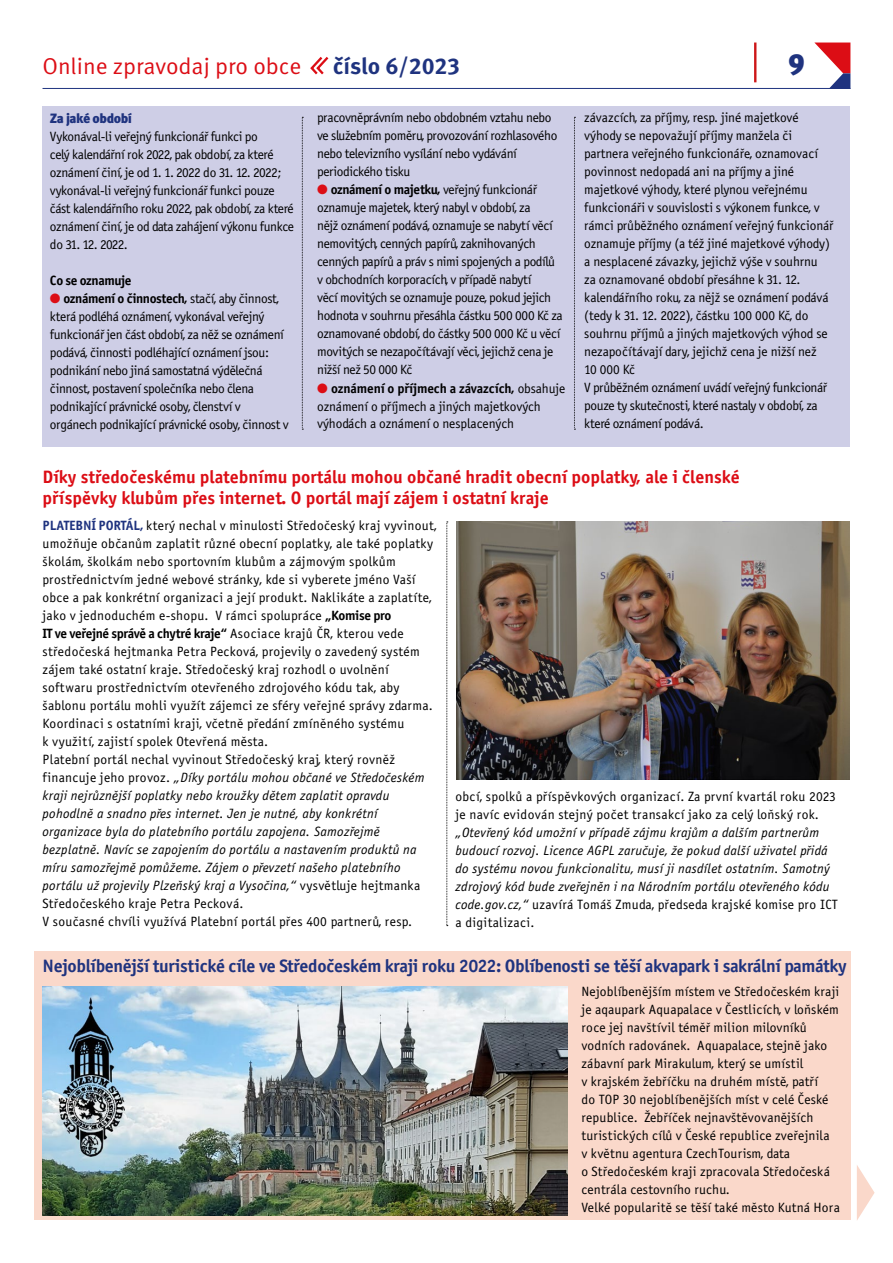
<style>
.page{position:relative;width:893px;height:1263px;background:#fff}
.page>*{position:absolute;margin:0;border:0;box-sizing:border-box;transform-origin:0 0}
.t1{font:900 28.95px "Meta Pro";color:#1f337f}
.t2{font:22.95px "Meta Pro";color:#dc0d15}
.t3{font:700 22.95px "Meta Pro";color:#1f337f}
.t4{font:18px/21px "Officina Sans Bold ITC";color:#dc0d15}
.t5{font:18px "Officina Sans Bold ITC";letter-spacing:-.02em;color:#1f337f}
.t6{font:13.5px/18px "Officina Sans Book ITC";letter-spacing:.02em;color:#000}
.t7{font:13.5px/18px "Officina Sans Book ITC";letter-spacing:-.03em;color:#000}
.t8{font:13.5px/18px "Officina Sans Book ITC";letter-spacing:-.01em;color:#000}
.t9{font:13.5px/18px "Officina Sans Book ITC";letter-spacing:.01em;color:#000}
.t10{font:italic 13.5px/18px "Officina Sans Book ITC";letter-spacing:.02em;color:#000}
.t11{font:13.5px "Officina Sans Bold ITC";letter-spacing:-.03em;color:#000}
.t12{font:13.5px "Officina Sans Bold ITC";letter-spacing:-.01em;color:#000}
.t13{font:900 13.5px "Meta Pro";letter-spacing:-.035em;color:#1f337f}
.s1{color:#dc0d15}
.s2{font-family:"Officina Sans Book ITC"}
.s3{font-family:"Officina Sans Bold ITC";color:#1f337f}
.s4{font-family:"Officina Sans Bold ITC"}
.s5{font-style:italic}
.s6{font-style:normal}
</style>
<div class="page">
<svg style="left:815px;top:43px;width:35px;height:45px"></svg>
<hr style="left:43px;top:88px;width:807px;height:1px;background:#1f337f">
<hr style="left:754px;top:43px;width:2px;height:39px;background:#cd1719">
<svg style="left:310px;top:57px;width:19px;height:18px"></svg>
<div style="left:43px;top:106px;width:807px;height:340px;background:#cecee6"></div>
<div style="left:34px;top:951px;width:816px;height:269px;background:#fad8ca"></div>
<img style="left:456px;top:522px;width:393px;height:257px">
<svg style="left:446px;top:522px;width:2px;height:404px"></svg>
<svg style="left:574px;top:117px;width:1px;height:313px"></svg>
<svg style="left:302px;top:117px;width:1px;height:313px"></svg>
<svg style="left:857px;top:1165px;width:18px;height:55px"></svg>
<img style="left:43px;top:986px;width:525px;height:229px">
<h2 class="t2" style="left:43px;top:49px;width:260px">Online zpravodaj pro obce</h2>
<h2 class="t3" style="left:333px;top:49px;width:128px">číslo 6/2023</h2>
<h1 class="t1" style="left:788px;top:41px;width:18px">9</h1>
<p class="t13" style="left:50px;top:107px;width:84px">Za jaké období</p>
<p class="t7" style="left:50px;top:127px;width:246px">Vykonával-li veřejný funkcionář funkci po<br>celý kalendářní rok 2022, pak období, za které oznámení činí, je od 1. 1. 2022 do 31. 12. 2022; vykonával-li veřejný funkcionář funkci pouze část kalendářního roku 2022, pak období, za které oznámení činí, je od data zahájení výkonu funkce do 31. 12. 2022.</p>
<p class="t11" style="left:50px;top:272px;width:83px">Co se oznamuje</p>
<p class="t11" style="left:50px;top:290px;width:230px"><span class="s1">●</span> oznámení o činnostech, <span class="s2">stačí, aby činnost,</span></p>
<p class="t7" style="left:50px;top:307px;width:240px">která podléhá oznámení, vykonával veřejný funkcionář jen část období, za něž se oznámení podává, činnosti podléhající oznámení jsou: podnikání nebo jiná samostatná výdělečná činnost, postavení společníka nebo člena podnikající právnické osoby, členství v orgánech podnikající právnické osoby, činnost v</p>
<p class="t7" style="left:317px;top:109px;width:242px">pracovněprávním nebo obdobném vztahu nebo ve služebním poměru, provozování rozhlasového nebo televizního vysílání nebo vydávání periodického tisku</p>
<p class="t11" style="left:317px;top:182px;width:221px"><span class="s1">●</span> oznámení o majetku, <span class="s2">veřejný funkcionář</span></p>
<p class="t7" style="left:317px;top:199px;width:247px">oznamuje majetek, který nabyl v období, za<br>nějž oznámení podává, oznamuje se nabytí věcí nemovitých, cenných papírů, zaknihovaných cenných papírů a práv s nimi spojených a podílů v obchodních korporacích, v případě nabytí<br>věcí movitých se oznamuje pouze, pokud jejich hodnota v souhrnu přesáhla částku 500 000 Kč za oznamované období, do částky 500 000 Kč u věcí movitých se nezapočítávají věci, jejichž cena je nižší než 50 000 Kč</p>
<p class="t12" style="left:317px;top:380px;width:250px"><span class="s1">●</span> oznámení o příjmech a závazcích, <span class="s2">obsahuje</span></p>
<p class="t8" style="left:317px;top:397px;width:225px">oznámení o příjmech a jiných majetkových výhodách a oznámení o nesplacených</p>
<p class="t8" style="left:584px;top:109px;width:251px">závazcích, za příjmy, resp. jiné majetkové výhody se nepovažují příjmy manžela či partnera veřejného funkcionáře, oznamovací povinnost nedopadá ani na příjmy a jiné majetkové výhody, které plynou veřejnému funkcionáři v souvislosti s výkonem funkce, v rámci průběžného oznámení veřejný funkcionář oznamuje příjmy (a též jiné majetkové výhody) a nesplacené závazky, jejichž výše v souhrnu<br>za oznamované období přesáhne k 31. 12. kalendářního roku, za nějž se oznámení podává (tedy k 31. 12. 2022), částku 100 000 Kč, do souhrnu příjmů a jiných majetkových výhod se nezapočítávají dary, jejichž cena je nižší než<br>10 000 Kč<br>V průběžném oznámení uvádí veřejný funkcionář pouze ty skutečnosti, které nastaly v období, za které oznámení podává.</p>
<h3 class="t4" style="left:43px;top:466px;width:699px">Díky středočeskému platebnímu portálu mohou občané hradit obecní poplatky, ale i členské příspěvky klubům přes internet. O portál mají zájem i ostatní kraje</h3>
<p class="t6" style="left:43px;top:516px;width:396px"><span class="s3">PLATEBNÍ PORTÁL,</span> který nechal v minulosti Středočeský kraj vyvinout, umožňuje občanům zaplatit různé obecní poplatky, ale také poplatky školám, školkám nebo sportovním klubům a zájmovým spolkům prostřednictvím jedné webové stránky, kde si vyberete jméno Vaší obce a pak konkrétní organizaci a její produkt. Naklikáte a zaplatíte, jako v jednoduchém e-shopu. V rámci spolupráce <span class="s4">„Komise pro</span></p>
<p class="t11" style="left:43px;top:625px;width:363px">IT ve veřejné správě a chytré kraje“ <span class="s2">Asociace krajů ČR, kterou vede</span></p>
<p class="t6" style="left:43px;top:642px;width:390px">středočeská hejtmanka Petra Pecková, projevily o zavedený systém zájem také ostatní kraje. Středočeský kraj rozhodl o uvolnění softwaru prostřednictvím otevřeného zdrojového kódu tak, aby šablonu portálu mohli využít zájemci ze sféry veřejné správy zdarma.<br>Koordinaci s ostatními kraji, včetně předání zmíněného systému<br>k využití, zajistí spolek Otevřená města.<br>Platební portál nechal vyvinout Středočeský kraj, který rovněž financuje jeho provoz. <span class="s5">„Díky portálu mohou občané ve Středočeském kraji nejrůznější poplatky nebo kroužky dětem zaplatit opravdu pohodlně a snadno přes internet. Jen je nutné, aby konkrétní organizace byla do platebního portálu zapojena. Samozřejmě bezplatně. Navíc se zapojením do portálu a nastavením produktů na míru samozřejmě pomůžeme. Zájem o převzetí našeho platebního portálu už projevily Plzeňský kraj a Vysočina,“</span> vysvětluje hejtmanka Středočeského kraje Petra Pecková.<br>V současné chvíli využívá Platební portál přes 400 partnerů, resp.</p>
<p class="t6" style="left:455px;top:788px;width:382px">obcí, spolků a příspěvkových organizací. Za první kvartál roku 2023 je navíc evidován stejný počet transakcí jako za celý loňský rok.</p>
<p class="t10" style="left:455px;top:824px;width:384px">„Otevřený kód umožní v případě zájmu krajům a dalším partnerům budoucí rozvoj. Licence AGPL zaručuje, že pokud další uživatel přidá do systému novou funkcionalitu, musí ji nasdílet ostatním. Samotný zdrojový kód bude zveřejněn i na Národním portálu otevřeného kódu code.gov.cz,“ <span class="s6">uzavírá Tomáš Zmuda, předseda krajské komise pro ICT a digitalizaci.</span></p>
<h3 class="t5" style="left:43px;top:955px;width:806px">Nejoblíbenější turistické cíle ve Středočeském kraji roku 2022: Oblíbenosti se těší akvapark i sakrální památky</h3>
<p class="t9" style="left:581px;top:983px;width:260px">Nejoblíbenějším místem ve Středočeském kraji je aqaupark Aquapalace v Čestlicích, v loňském roce jej navštívil téměř milion milovníků vodních radovánek. Aquapalace, stejně jako zábavní park Mirakulum, který se umístil<br>v krajském žebříčku na druhém místě, patří<br>do TOP 30 nejoblíbenějších míst v celé České republice. Žebříček nejnavštěvovanějších turistických cílů v České republice zveřejnila<br>v květnu agentura CzechTourism, data<br>o Středočeském kraji zpracovala Středočeská centrála cestovního ruchu.<br>Velké popularitě se těší také město Kutná Hora</p>
</div>
